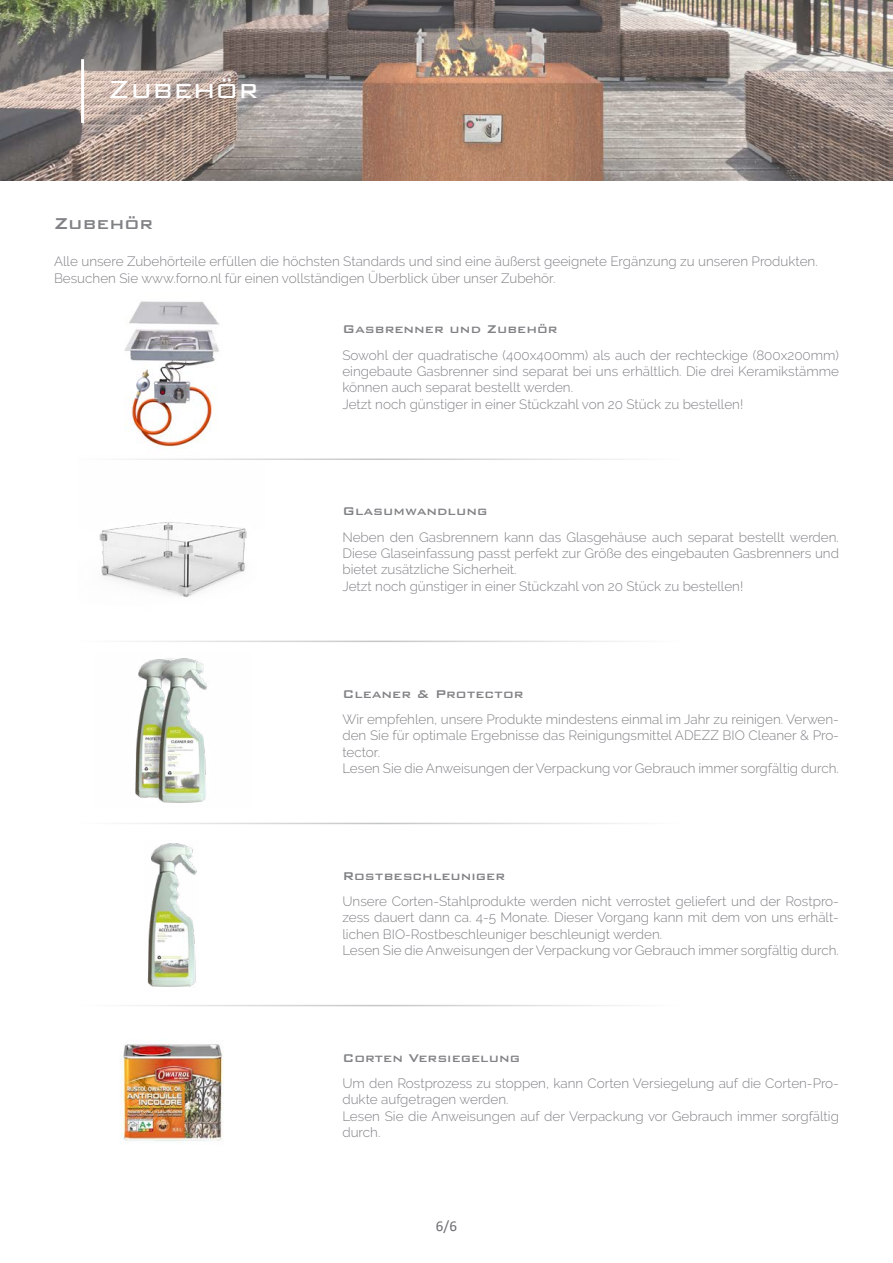
<style>
.page{position:relative;width:893px;height:1263px;background:#fff}
.page>*{position:absolute;margin:0;border:0;box-sizing:border-box;transform-origin:0 0}
.t1{font:300 33px "Bank Gothic BT";color:#fff}
.t2{font:500 21px "Bank Gothic BT";color:#808285}
.t3{font:500 15px "Bank Gothic BT";color:#808285}
.t4{font:15px "Calibri";color:#6c6d70}
.t5{font:300 13.5px/16.2px "Raleway";color:#808285;text-align:justify}
</style>
<div class="page">
<img style="left:0;top:0;width:893px;height:180px">
<img style="left:135px;top:658px;width:73px;height:145px">
<img style="left:120px;top:1044px;width:104px;height:99px">
<img style="left:147px;top:843px;width:50px;height:144px">
<img style="left:124px;top:301px;width:95px;height:146px">
<img style="left:99px;top:522px;width:148px;height:75px">
<hr style="left:79px;top:458px;width:601px;height:2px;background:#c5c6c8">
<hr style="left:79px;top:823px;width:601px;height:1px;background:#c5c6c8">
<hr style="left:79px;top:1005px;width:601px;height:1px;background:#c5c6c8">
<hr style="left:79px;top:641px;width:601px;height:1px;background:#c5c6c8">
<hr style="left:81px;top:59px;width:3px;height:64px;background:#fff">
<h1 class="t1" style="left:108px;top:71px;width:152px">Zubehör</h1>
<p class="t2" style="left:54px;top:212px;width:101px">Zubehör</p>
<p class="t5" style="left:54px;top:254px;width:765px">Alle unsere Zubehörteile erfüllen die höchsten Standards und sind eine äußerst geeignete Ergänzung zu unseren Produkten.</p>
<p class="t5" style="left:54px;top:270px;width:503px">Besuchen Sie www.forno.nl für einen vollständigen Überblick über unser Zubehör.</p>
<p class="t3" style="left:342px;top:321px;width:217px">Gasbrenner und Zubehör</p>
<p class="t5" style="left:342px;top:347px;width:498px">Sowohl der quadratische (400x400mm) als auch der rechteckige (800x200mm) eingebaute Gasbrenner sind separat bei uns erhältlich. Die drei Keramikstämme können auch separat bestellt werden.</p>
<p class="t5" style="left:342px;top:396px;width:402px">Jetzt noch günstiger in einer Stückzahl von 20 Stück zu bestellen!</p>
<p class="t3" style="left:342px;top:503px;width:147px">Glasumwandlung</p>
<p class="t5" style="left:342px;top:529px;width:498px">Neben den Gasbrennern kann das Glasgehäuse auch separat bestellt werden.<br>Diese Glaseinfassung passt perfekt zur Größe des eingebauten Gasbrenners und bietet zusätzliche Sicherheit.</p>
<p class="t5" style="left:342px;top:578px;width:402px">Jetzt noch günstiger in einer Stückzahl von 20 Stück zu bestellen!</p>
<p class="t3" style="left:342px;top:685px;width:183px">Cleaner &amp; Protector</p>
<p class="t5" style="left:342px;top:711px;width:498px">Wir empfehlen, unsere Produkte mindestens einmal im Jahr zu reinigen. Verwen&shy;den Sie für optimale Ergebnisse das Reinigungsmittel ADEZZ BIO Cleaner &amp; Pro&shy;tector.</p>
<p class="t5" style="left:342px;top:760px;width:498px">Lesen Sie die Anweisungen der Verpackung vor Gebrauch immer sorgfältig durch.</p>
<p class="t3" style="left:342px;top:867px;width:164px">Rostbeschleuniger</p>
<p class="t5" style="left:342px;top:893px;width:498px">Unsere Corten-Stahlprodukte werden nicht verrostet geliefert und der Rostpro&shy;zess dauert dann ca. 4-5 Monate. Dieser Vorgang kann mit dem von uns erhält&shy;lichen BIO-Rostbeschleuniger beschleunigt werden.</p>
<p class="t5" style="left:342px;top:942px;width:498px">Lesen Sie die Anweisungen der Verpackung vor Gebrauch immer sorgfältig durch.</p>
<p class="t3" style="left:342px;top:1049px;width:179px">Corten Versiegelung</p>
<p class="t5" style="left:342px;top:1075px;width:498px">Um den Rostprozess zu stoppen, kann Corten Versiegelung auf die Corten-Pro&shy;dukte aufgetragen werden.</p>
<p class="t5" style="left:342px;top:1107px;width:498px">Lesen Sie die Anweisungen auf der Verpackung vor Gebrauch immer sorgfältig durch.</p>
<p class="t4" style="left:436px;top:1216px;width:22px">6/6</p>
</div>
